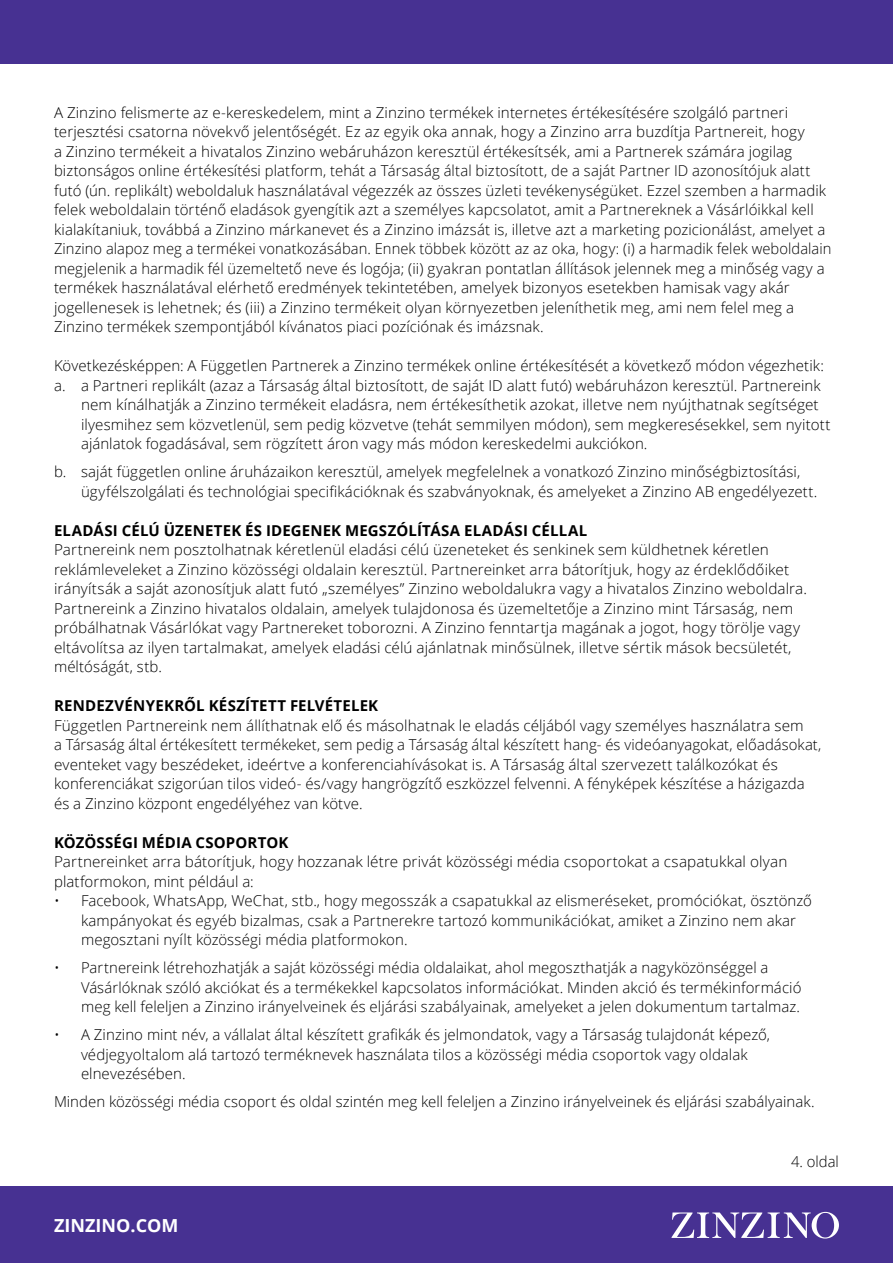
<style>
.page{position:relative;width:893px;height:1263px;background:#fff}
.page>*{position:absolute;margin:0;border:0;box-sizing:border-box;transform-origin:0 0}
.t1{font:700 18px "Open Sans";color:#fff}
.t2{font:300 15px/19.5px "Open Sans";letter-spacing:.005em;color:#000}
.t3{font:700 15px "Open Sans";letter-spacing:.015em;color:#000}
</style>
<div class="page">
<div style="left:0;top:1186px;width:893px;height:77px;background:#473192"></div>
<svg style="left:671px;top:1212px;width:168px;height:26px"></svg>
<div style="left:0;top:0;width:893px;height:64px;background:#473192"></div>
<p class="t2" style="left:54px;top:102px;width:779px">A Zinzino felismerte az e-kereskedelem, mint a Zinzino termékek internetes értékesítésére szolgáló partneri terjesztési csatorna növekvő jelentőségét. Ez az egyik oka annak, hogy a Zinzino arra buzdítja Partnereit, hogy<br>a Zinzino termékeit a hivatalos Zinzino webáruházon keresztül értékesítsék, ami a Partnerek számára jogilag biztonságos online értékesítési platform, tehát a Társaság által biztosított, de a saját Partner ID azonosítójuk alatt futó (ún. replikált) weboldaluk használatával végezzék az összes üzleti tevékenységüket. Ezzel szemben a harmadik felek weboldalain történő eladások gyengítik azt a személyes kapcsolatot, amit a Partnereknek a Vásárlóikkal kell kialakítaniuk, továbbá a Zinzino márkanevet és a Zinzino imázsát is, illetve azt a marketing pozicionálást, amelyet a Zinzino alapoz meg a termékei vonatkozásában. Ennek többek között az az oka, hogy: (i) a harmadik felek weboldalain megjelenik a harmadik fél üzemeltető neve és logója; (ii) gyakran pontatlan állítások jelennek meg a minőség vagy a termékek használatával elérhető eredmények tekintetében, amelyek bizonyos esetekben hamisak vagy akár jogellenesek is lehetnek; és (iii) a Zinzino termékeit olyan környezetben jeleníthetik meg, ami nem felel meg a Zinzino termékek szempontjából kívánatos piaci pozíciónak és imázsnak.</p>
<p class="t2" style="left:54px;top:356px;width:772px">Következésképpen: A Független Partnerek a Zinzino termékek online értékesítését a következő módon végezhetik:</p>
<p class="t2" style="left:54px;top:375px;width:768px">a. a Partneri replikált (azaz a Társaság által biztosított, de saját ID alatt futó) webáruházon keresztül. Partnereink</p>
<p class="t2" style="left:81px;top:395px;width:739px">nem kínálhatják a Zinzino termékeit eladásra, nem értékesíthetik azokat, illetve nem nyújthatnak segítséget</p>
<p class="t2" style="left:81px;top:414px;width:751px">ilyesmihez sem közvetlenül, sem pedig közvetve (tehát semmilyen módon), sem megkeresésekkel, sem nyitott</p>
<p class="t2" style="left:81px;top:434px;width:568px">ajánlatok fogadásával, sem rögzített áron vagy más módon kereskedelmi aukciókon.</p>
<p class="t2" style="left:81px;top:462px;width:738px;text-indent:-27px">b. saját független online áruházaikon keresztül, amelyek megfelelnek a vonatkozó Zinzino minőségbiztosítási, ügyfélszolgálati és technológiai specifikációknak és szabványoknak, és amelyeket a Zinzino AB engedélyezett.</p>
<p class="t3" style="left:54px;top:520px;width:535px">ELADÁSI CÉLÚ ÜZENETEK ÉS IDEGENEK MEGSZÓLÍTÁSA ELADÁSI CÉLLAL</p>
<p class="t2" style="left:54px;top:540px;width:755px">Partnereink nem posztolhatnak kéretlenül eladási célú üzeneteket és senkinek sem küldhetnek kéretlen reklámleveleket a Zinzino közösségi oldalain keresztül. Partnereinket arra bátorítjuk, hogy az érdeklődőiket irányítsák a saját azonosítjuk alatt futó „személyes” Zinzino weboldalukra vagy a hivatalos Zinzino weboldalra.<br>Partnereink a Zinzino hivatalos oldalain, amelyek tulajdonosa és üzemeltetője a Zinzino mint Társaság, nem próbálhatnak Vásárlókat vagy Partnereket toborozni. A Zinzino fenntartja magának a jogot, hogy törölje vagy eltávolítsa az ilyen tartalmakat, amelyek eladási célú ajánlatnak minősülnek, illetve sértik mások becsületét, méltóságát, stb.</p>
<p class="t3" style="left:54px;top:695px;width:326px">RENDEZVÉNYEKRŐL KÉSZÍTETT FELVÉTELEK</p>
<p class="t2" style="left:54px;top:715px;width:769px">Független Partnereink nem állíthatnak elő és másolhatnak le eladás céljából vagy személyes használatra sem<br>a Társaság által értékesített termékeket, sem pedig a Társaság által készített hang- és videóanyagokat, előadásokat, eventeket vagy beszédeket, ideértve a konferenciahívásokat is. A Társaság által szervezett találkozókat és konferenciákat szigorúan tilos videó- és/vagy hangrögzítő eszközzel felvenni. A fényképek készítése a házigazda és a Zinzino központ engedélyéhez van kötve.</p>
<p class="t3" style="left:54px;top:832px;width:236px">KÖZÖSSÉGI MÉDIA CSOPORTOK</p>
<p class="t2" style="left:54px;top:852px;width:735px">Partnereinket arra bátorítjuk, hogy hozzanak létre privát közösségi média csoportokat a csapatukkal olyan platformokon, mint például a:</p>
<p class="t2" style="left:81px;top:891px;width:733px;text-indent:-27px">• Facebook, WhatsApp, WeChat, stb., hogy megosszák a csapatukkal az elismeréseket, promóciókat, ösztönző kampányokat és egyéb bizalmas, csak a Partnerekre tartozó kommunikációkat, amiket a Zinzino nem akar megosztani nyílt közösségi média platformokon.</p>
<p class="t2" style="left:81px;top:958px;width:722px;text-indent:-27px">• Partnereink létrehozhatják a saját közösségi média oldalaikat, ahol megoszthatják a nagyközönséggel a<br>Vásárlóknak szóló akciókat és a termékekkel kapcsolatos információkat. Minden akció és termékinformáció meg kell feleljen a Zinzino irányelveinek és eljárási szabályainak, amelyeket a jelen dokumentum tartalmaz.</p>
<p class="t2" style="left:81px;top:1025px;width:691px;text-indent:-27px">• A Zinzino mint név, a vállalat által készített grafikák és jelmondatok, vagy a Társaság tulajdonát képező, védjegyoltalom alá tartozó terméknevek használata tilos a közösségi média csoportok vagy oldalak elnevezésében.</p>
<p class="t2" style="left:54px;top:1092px;width:762px">Minden közösségi média csoport és oldal szintén meg kell feleljen a Zinzino irányelveinek és eljárási szabályainak.</p>
<p class="t1" style="left:54px;top:1213px;width:126px">ZINZINO.COM</p>
<p class="t2" style="left:791px;top:1151px;width:49px">4. oldal</p>
</div>
